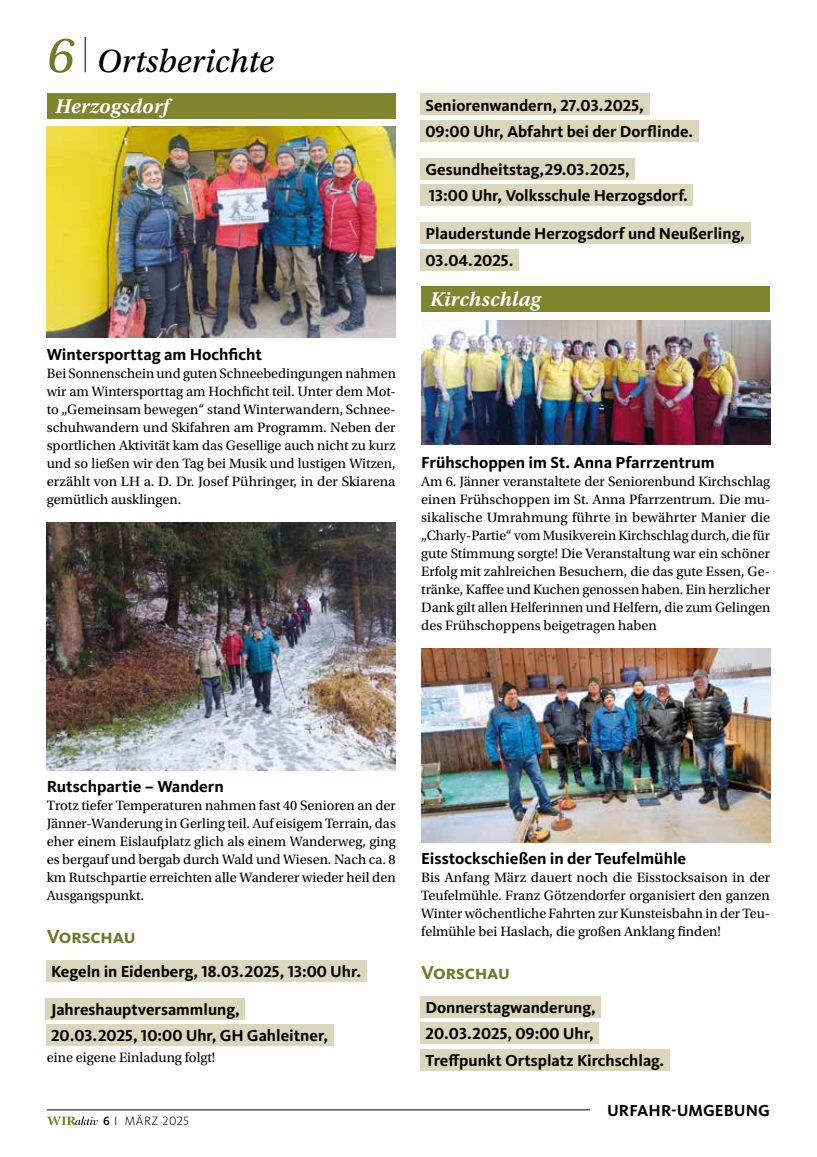
<style>
.page{position:relative;width:817px;height:1157px;background:#fff}
.page>*{position:absolute;margin:0;border:0;box-sizing:border-box;transform-origin:0 0}
.t1{font:33.75px "Utopia Std Capt It";color:#000}
.t2{font:21px "Utopia Std Semibold Capt It";color:#fff}
.t3{font:700 19.5px "Kievit OT";color:#717829}
.t4{font:700 16.5px/26.4px "Kievit OT";color:#000}
.t5{font:14.25px/18px "Utopia Std";color:#000;text-align:justify}
.t6{font:300 12.45px "Kievit OT";letter-spacing:.04em;color:#000}
.s1{font-size:52.65px;color:#717829}
.s2{font-weight:500}
</style>
<div class="page">
<hr style="left:85px;top:37px;width:1px;height:35px;background:#000">
<hr style="left:47px;top:1109px;width:722px;height:1px;background:#000">
<svg style="left:47px;top:1116px;width:51px;height:9px"></svg>
<div style="left:589px;top:1086px;width:181px;height:40px;background:#fff"></div>
<div style="left:47px;top:94px;width:348px;height:25px;background:#7e852e"></div>
<div style="left:46px;top:959px;width:320px;height:22px;background:#dad7bc"></div>
<div style="left:46px;top:997px;width:199px;height:22px;background:#dad7bc"></div>
<div style="left:46px;top:1024px;width:287px;height:22px;background:#dad7bc"></div>
<img style="left:47px;top:126px;width:348px;height:212px">
<img style="left:47px;top:522px;width:348px;height:248px">
<div style="left:420px;top:94px;width:229px;height:21px;background:#dad7bc"></div>
<div style="left:420px;top:120px;width:278px;height:22px;background:#dad7bc"></div>
<div style="left:420px;top:158px;width:215px;height:22px;background:#dad7bc"></div>
<div style="left:420px;top:184px;width:273px;height:22px;background:#dad7bc"></div>
<div style="left:420px;top:222px;width:330px;height:22px;background:#dad7bc"></div>
<div style="left:420px;top:249px;width:98px;height:21px;background:#dad7bc"></div>
<div style="left:421px;top:286px;width:349px;height:25px;background:#7e852e"></div>
<div style="left:420px;top:995px;width:181px;height:22px;background:#dad7bc"></div>
<div style="left:420px;top:1022px;width:179px;height:22px;background:#dad7bc"></div>
<div style="left:420px;top:1048px;width:249px;height:22px;background:#dad7bc"></div>
<img style="left:421px;top:320px;width:349px;height:124px">
<img style="left:421px;top:648px;width:349px;height:194px">
<h1 class="t1" style="left:47px;top:42px;width:228px"><span class="s1">6</span> Ortsberichte</h1>
<h2 class="t2" style="left:55px;top:94px;width:115px">Herzogsdorf</h2>
<p class="t4" style="left:47px;top:341px;width:217px">Wintersporttag am Hochficht</p>
<p class="t5" style="left:47px;top:365px;width:350px">Bei Sonnenschein und guten Schneebedingungen nahmen wir am Wintersporttag am Hochficht teil. Unter dem Mot&shy;to „Gemeinsam bewegen“ stand Winterwandern, Schnee&shy;schuhwandern und Skifahren am Programm. Neben der sportlichen Aktivität kam das Gesellige auch nicht zu kurz und so ließen wir den Tag bei Musik und lustigen Witzen, erzählt von LH a. D. Dr. Josef Pühringer, in der Skiarena gemütlich ausklingen.</p>
<p class="t4" style="left:425px;top:92px;width:269px">Seniorenwandern, 27.03.2025,<br>09:00 Uhr, Abfahrt bei der Dorflinde.</p>
<p class="t4" style="left:425px;top:156px;width:264px">Gesundheitstag,29.03.2025,<br>13:00 Uhr, Volksschule Herzogsdorf.</p>
<p class="t4" style="left:425px;top:221px;width:321px">Plauderstunde Herzogsdorf und Neußerling,<br>03.04.2025.</p>
<h2 class="t2" style="left:429px;top:287px;width:113px">Kirchschlag</h2>
<p class="t4" style="left:421px;top:449px;width:295px">Frühschoppen im St. Anna Pfarrzentrum</p>
<p class="t5" style="left:421px;top:473px;width:350px">Am 6. Jänner veranstaltete der Seniorenbund Kirchschlag einen Frühschoppen im St. Anna Pfarrzentrum. Die mu&shy;sikalische Umrahmung führte in bewährter Manier die „Charly-Partie“ vom Musikverein Kirchschlag durch, die für gute Stimmung sorgte! Die Veranstaltung war ein schöner Erfolg mit zahlreichen Besuchern, die das gute Essen, Ge&shy;tränke, Kaffee und Kuchen genossen haben. Ein herzlicher Dank gilt allen Helferinnen und Helfern, die zum Gelingen des Frühschoppens beigetragen haben</p>
<p class="t4" style="left:47px;top:773px;width:178px">Rutschpartie – Wandern</p>
<p class="t5" style="left:47px;top:797px;width:350px">Trotz tiefer Temperaturen nahmen fast 40 Senioren an der Jänner-Wanderung in Gerling teil. Auf eisigem Terrain, das eher einem Eislaufplatz glich als einem Wanderweg, ging es bergauf und bergab durch Wald und Wiesen. Nach ca. 8 km Rutschpartie erreichten alle Wanderer wieder heil den Ausgangspunkt.</p>
<h3 class="t3" style="left:47px;top:924px;width:90px">Vorschau</h3>
<p class="t4" style="left:51px;top:958px;width:311px">Kegeln in Eidenberg, 18.03.2025, 13:00 Uhr.</p>
<p class="t4" style="left:51px;top:996px;width:278px">Jahreshauptversammlung,<br>20.03.2025, 10:00 Uhr, GH Gahleitner,</p>
<p class="t5" style="left:47px;top:1049px;width:170px">eine eigene Einladung folgt!</p>
<p class="t6" style="left:103px;top:1114px;width:87px"><span class="s2">6</span> I MÄRZ 2025</p>
<p class="t4" style="left:421px;top:845px;width:266px">Eisstockschießen in der Teufelmühle</p>
<p class="t5" style="left:421px;top:869px;width:350px">Bis Anfang März dauert noch die Eisstocksaison in der Teufelmühle. Franz Götzendorfer organisiert den ganzen Winter wöchentliche Fahrten zur Kunsteisbahn in der Teu&shy;felmühle bei Haslach, die großen Anklang finden!</p>
<h3 class="t3" style="left:421px;top:960px;width:90px">Vorschau</h3>
<p class="t4" style="left:425px;top:994px;width:240px">Donnerstagwanderung,<br>20.03.2025, 09:00 Uhr,<br>Treffpunkt Ortsplatz Kirchschlag.</p>
<p class="t4" style="left:607px;top:1097px;width:164px">URFAHR-UMGEBUNG</p>
</div>
